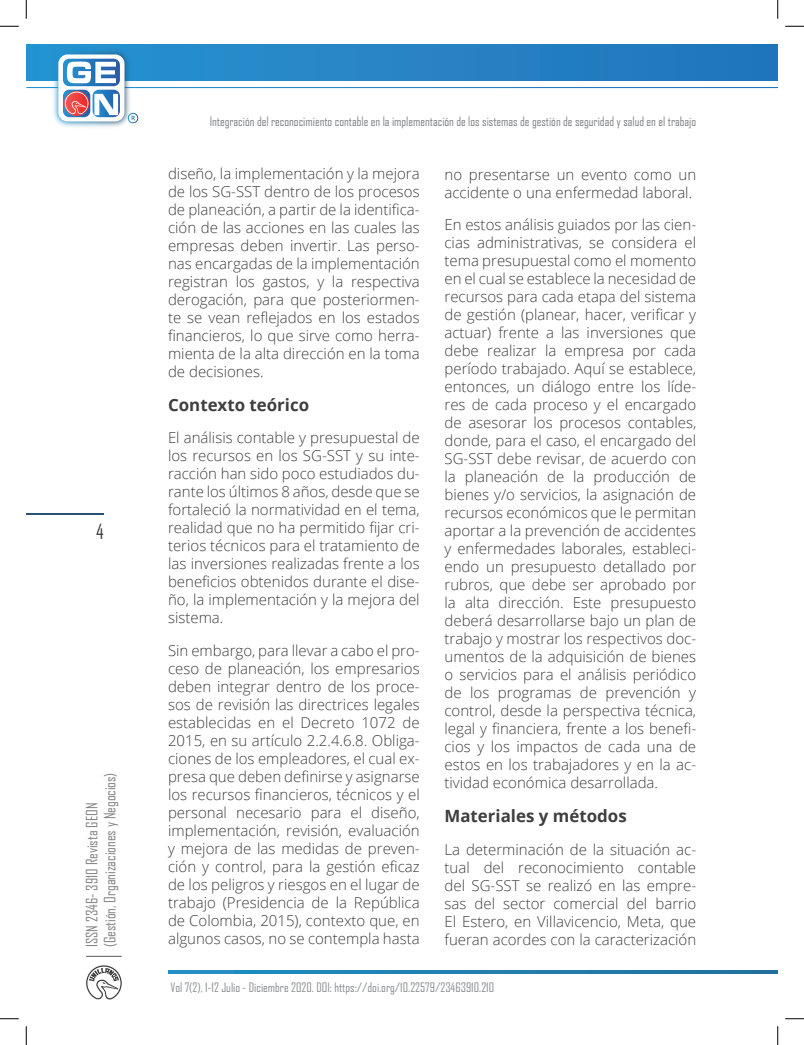
<style>
.page{position:relative;width:804px;height:1045px;background:#fff}
.page>*{position:absolute;margin:0;border:0;box-sizing:border-box;transform-origin:0 0}
.t1{font:20px "Agency FB";color:#3e3e3f}
.N1{font:700 16.88px "Open Sans";color:#3e3e3f}
.Cuerpo_de_Texto{font:300 15px/18px "Open Sans";color:#3e3e3f;text-align:justify}
.t2{font:15px/18px "Agency FB";color:#808285}
.t3{font:12.5px "Agency FB";color:#808285}
.t4{font:12.5px "Agency FB";color:#8b8d90}
</style>
<div class="page">
<hr style="left:86px;top:956px;width:36px;height:1px;background:#57585a">
<svg style="left:86px;top:965px;width:36px;height:35px"></svg>
<svg style="left:168px;top:970px;width:609px;height:3px;background:#217fb1"></svg>
<hr style="left:26px;top:513px;width:78px;height:1px;background:#275172">
<div style="left:27px;top:44px;width:750px;height:37px;background:#2781c4"></div>
<img style="left:26px;top:44px;width:144px;height:83px">
<div style="left:58px;top:54px;width:66px;height:67px;background:#fdfdfd;border-radius:9px"></div>
<svg style="left:63px;top:59px;width:57px;height:58px"></svg>
<svg style="left:0;top:25px;width:19px;height:2px"></svg>
<svg style="left:785px;top:25px;width:19px;height:2px"></svg>
<svg style="left:0;top:1018px;width:19px;height:1px"></svg>
<svg style="left:785px;top:1018px;width:19px;height:1px"></svg>
<svg style="left:25px;top:0;width:2px;height:19px"></svg>
<svg style="left:25px;top:1026px;width:2px;height:19px"></svg>
<svg style="left:777px;top:0;width:1px;height:19px"></svg>
<svg style="left:777px;top:1026px;width:1px;height:19px"></svg>
<h1 class="t1" style="left:96px;top:519px;width:9px">4</h1>
<p class="t2" style="left:83px;top:947px;width:176px;rotate:-90deg">ISSN 2346- 3910 Revista GEON (Gestión, Organizaciones y Negocios)</p>
<p class="t3" style="left:210px;top:113px;width:488px">Integración del reconocimiento contable en la implementación de los sistemas de gestión de seguridad y salud en el trabajo</p>
<p class="Cuerpo_de_Texto" style="left:168px;top:164px;width:253px">diseño, la implementación y la mejora de los SG-SST dentro de los procesos de planeación, a partir de la identifica&shy;ción de las acciones en las cuales las empresas deben invertir. Las perso&shy;nas encargadas de la implementación registran los gastos, y la respectiva derogación, para que posteriormen&shy;te se vean reflejados en los estados financieros, lo que sirve como herra&shy;mienta de la alta dirección en la toma de decisiones.</p>
<p class="N1" style="left:168px;top:393px;width:143px">Contexto teórico</p>
<p class="Cuerpo_de_Texto" style="left:168px;top:428px;width:253px">El análisis contable y presupuestal de los recursos en los SG-SST y su inte&shy;racción han sido poco estudiados du&shy;rante los últimos 8 años, desde que se fortaleció la normatividad en el tema, realidad que no ha permitido fijar cri&shy;terios técnicos para el tratamiento de las inversiones realizadas frente a los beneficios obtenidos durante el dise&shy;ño, la implementación y la mejora del sistema.</p>
<p class="Cuerpo_de_Texto" style="left:168px;top:641px;width:253px">Sin embargo, para llevar a cabo el pro&shy;ceso de planeación, los empresarios deben integrar dentro de los proce&shy;sos de revisión las directrices legales establecidas en el Decreto 1072 de 2015, en su artículo 2.2.4.6.8. Obliga&shy;ciones de los empleadores, el cual ex&shy;presa que deben definirse y asignarse los recursos financieros, técnicos y el personal necesario para el diseño, implementación, revisión, evaluación y mejora de las medidas de preven&shy;ción y control, para la gestión eficaz de los peligros y riesgos en el lugar de trabajo (Presidencia de la República de Colombia, 2015), contexto que, en algunos casos, no se contempla hasta</p>
<p class="Cuerpo_de_Texto" style="left:444px;top:165px;width:253px">no presentarse un evento como un accidente o una enfermedad laboral.</p>
<p class="Cuerpo_de_Texto" style="left:444px;top:215px;width:253px">En estos análisis guiados por las cien&shy;cias administrativas, se considera el tema presupuestal como el momento en el cual se establece la necesidad de recursos para cada etapa del sistema de gestión (planear, hacer, verificar y actuar) frente a las inversiones que debe realizar la empresa por cada período trabajado. Aquí se establece, entonces, un diálogo entre los líde&shy;res de cada proceso y el encargado de asesorar los procesos contables, donde, para el caso, el encargado del SG-SST debe revisar, de acuerdo con la planeación de la producción de bienes y/o servicios, la asignación de recursos económicos que le permitan aportar a la prevención de accidentes y enfermedades laborales, estableci&shy;endo un presupuesto detallado por rubros, que debe ser aprobado por la alta dirección. Este presupuesto deberá desarrollarse bajo un plan de trabajo y mostrar los respectivos doc&shy;umentos de la adquisición de bienes o servicios para el análisis periódico de los programas de prevención y control, desde la perspectiva técnica, legal y financiera, frente a los benefi&shy;cios y los impactos de cada una de estos en los trabajadores y en la ac&shy;tividad económica desarrollada.</p>
<p class="N1" style="left:444px;top:804px;width:184px">Materiales y métodos</p>
<p class="Cuerpo_de_Texto" style="left:444px;top:839px;width:253px">La determinación de la situación ac&shy;tual del reconocimiento contable del SG-SST se realizó en las empre&shy;sas del sector comercial del barrio El Estero, en Villavicencio, Meta, que fueran acordes con la caracterización</p>
<p class="t4" style="left:170px;top:980px;width:325px">Vol 7(2), 1-12 Julio - Diciembre 2020. DOI: https://doi.org/10.22579/23463910.210</p>
</div>
